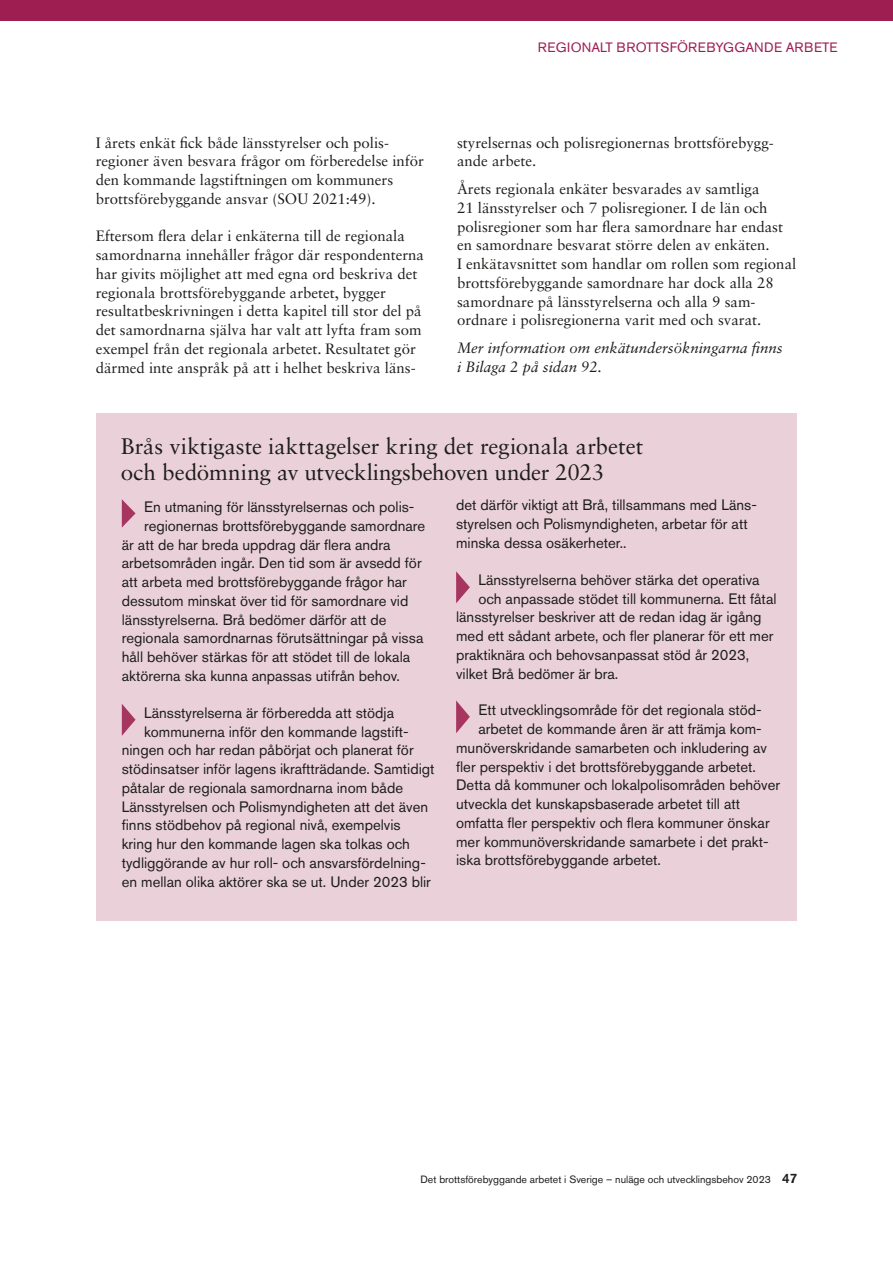
<style>
.page{position:relative;width:893px;height:1263px;background:#fff}
.page>*{position:absolute;margin:0;border:0;box-sizing:border-box;transform-origin:0 0}
.t1{font:22.5px/25.5px "Sabon LT Std";letter-spacing:-.005em;color:#1d1d1b}
.t2{font:15px/18.8px "Akzidenz Grotesk BE";color:#1d1d1b}
.Brödtext{font:15px/18.8px "Sabon LT Std";color:#1d1d1b}
.Brödtext-2{font:italic 15px/18.8px "Sabon LT Std";color:#1d1d1b}
.Tabellhuvud_petrol{font:13.5px "Akzidenz Grotesk BE";letter-spacing:.02em;color:#9e1e52}
.t3{font:10.5px "Akzidenz Grotesk BE";color:#1d1d1b}
.s1{font-weight:500;font-size:13.5px}
</style>
<div class="page">
<div style="left:0;top:0;width:893px;height:21px;background:#9e1e52"></div>
<div style="left:96px;top:413px;width:700px;height:508px;background:#ead1d9"></div>
<svg style="left:122px;top:499px;width:14px;height:29px"></svg>
<svg style="left:122px;top:704px;width:14px;height:32px"></svg>
<svg style="left:456px;top:571px;width:14px;height:32px"></svg>
<svg style="left:456px;top:700px;width:14px;height:33px"></svg>
<p class="Brödtext" style="left:96px;top:133px;width:330px">I årets enkät fick både länsstyrelser och polis&shy;regioner även besvara frågor om förberedelse inför den kommande lagstiftningen om kommuners brottsförebyggande ansvar (SOU 2021:49).</p>
<p class="Brödtext" style="left:96px;top:227px;width:330px">Eftersom flera delar i enkäterna till de regionala samordnarna innehåller frågor där respondenterna har givits möjlighet att med egna ord beskriva det regionala brottsförebyggande arbetet, bygger resultatbeskrivningen i detta kapitel till stor del på det samordnarna själva har valt att lyfta fram som exempel från det regionala arbetet. Resultatet gör därmed inte anspråk på att i helhet beskriva läns-</p>
<p class="Tabellhuvud_petrol" style="left:538px;top:40px;width:301px">REGIONALT BROTTSFÖREBYGGANDE ARBETE</p>
<p class="Brödtext" style="left:457px;top:133px;width:318px">styrelsernas och polisregionernas brottsförebygg&shy;ande arbete.</p>
<p class="Brödtext" style="left:457px;top:179px;width:341px">Årets regionala enkäter besvarades av samtliga<br>21 länsstyrelser och 7 polisregioner. I de län och polisregioner som har flera samordnare har endast en samordnare besvarat större delen av enkäten.<br>I enkätavsnittet som handlar om rollen som regional brottsförebyggande samordnare har dock alla 28 samordnare på länsstyrelserna och alla 9 sam&shy;ordnare i polisregionerna varit med och svarat.</p>
<p class="Brödtext-2" style="left:457px;top:338px;width:327px">Mer information om enkätundersökningarna finns i Bilaga 2 på sidan 92.</p>
<h2 class="t1" style="left:121px;top:433px;width:524px">Brås viktigaste iakttagelser kring det regionala arbetet och bedömning av utvecklingsbehoven under 2023</h2>
<p class="t2" style="left:144px;top:497px;width:272px">En utmaning för länsstyrelsernas och polis-</p>
<p class="t2" style="left:144px;top:516px;width:283px">regionernas brottsförebyggande samordnare</p>
<p class="t2" style="left:122px;top:535px;width:270px">är att de har breda uppdrag där flera andra</p>
<p class="t2" style="left:122px;top:554px;width:301px">arbetsområden ingår. Den tid som är avsedd för</p>
<p class="t2" style="left:122px;top:572px;width:286px">att arbeta med brottsförebyggande frågor har</p>
<p class="t2" style="left:122px;top:591px;width:288px">dessutom minskat över tid för samordnare vid</p>
<p class="t2" style="left:122px;top:610px;width:266px">länsstyrelserna. Brå bedömer därför att de</p>
<p class="t2" style="left:122px;top:629px;width:303px">regionala samordnarnas förutsättningar på vissa</p>
<p class="t2" style="left:122px;top:647px;width:290px">håll behöver stärkas för att stödet till de lokala</p>
<p class="t2" style="left:122px;top:666px;width:280px">aktörerna ska kunna anpassas utifrån behov.</p>
<p class="t2" style="left:144px;top:703px;width:252px">Länsstyrelserna är förberedda att stödja</p>
<p class="t2" style="left:144px;top:722px;width:266px">kommunerna inför den kommande lagstift-</p>
<p class="t2" style="left:122px;top:740px;width:293px">ningen och har redan påbörjat och planerat för</p>
<p class="t2" style="left:122px;top:759px;width:314px">stödinsatser inför lagens ikraftträdande. Samtidigt</p>
<p class="t2" style="left:122px;top:778px;width:283px">påtalar de regionala samordnarna inom både</p>
<p class="t2" style="left:122px;top:797px;width:308px">Länsstyrelsen och Polismyndigheten att det även</p>
<p class="t2" style="left:122px;top:815px;width:280px">finns stödbehov på regional nivå, exempelvis</p>
<p class="t2" style="left:122px;top:834px;width:290px">kring hur den kommande lagen ska tolkas och</p>
<p class="t2" style="left:122px;top:853px;width:305px">tydliggörande av hur roll- och ansvarsfördelning-</p>
<p class="t2" style="left:122px;top:872px;width:311px">en mellan olika aktörer ska se ut. Under 2023 blir</p>
<p class="t2" style="left:456px;top:496px;width:302px">det därför viktigt att Brå, tillsammans med Läns&shy;styrelsen och Polismyndigheten, arbetar för att minska dessa osäkerheter..</p>
<p class="t2" style="left:478px;top:570px;width:283px">Länsstyrelserna behöver stärka det operativa</p>
<p class="t2" style="left:478px;top:589px;width:300px">och anpassade stödet till kommunerna. Ett fåtal</p>
<p class="t2" style="left:456px;top:607px;width:307px">länsstyrelser beskriver att de redan idag är igång</p>
<p class="t2" style="left:456px;top:626px;width:319px">med ett sådant arbete, och fler planerar för ett mer</p>
<p class="t2" style="left:456px;top:645px;width:294px">praktiknära och behovsanpassat stöd år 2023,</p>
<p class="t2" style="left:456px;top:664px;width:164px">vilket Brå bedömer är bra.</p>
<p class="t2" style="left:478px;top:700px;width:285px">Ett utvecklingsområde för det regionala stöd-</p>
<p class="t2" style="left:478px;top:719px;width:285px">arbetet de kommande åren är att främja kom-</p>
<p class="t2" style="left:456px;top:738px;width:312px">munöverskridande samarbeten och inkludering av</p>
<p class="t2" style="left:456px;top:757px;width:301px">fler perspektiv i det brottsförebyggande arbetet.</p>
<p class="t2" style="left:456px;top:775px;width:325px">Detta då kommuner och lokalpolisområden behöver</p>
<p class="t2" style="left:456px;top:794px;width:286px">utveckla det kunskapsbaserade arbetet till att</p>
<p class="t2" style="left:456px;top:813px;width:315px">omfatta fler perspektiv och flera kommuner önskar</p>
<p class="t2" style="left:456px;top:832px;width:314px">mer kommunöverskridande samarbete i det prakt-</p>
<p class="t2" style="left:456px;top:850px;width:206px">iska brottsförebyggande arbetet.</p>
<p class="t3" style="left:421px;top:1173px;width:378px">Det brottsförebyggande arbetet i Sverige – nuläge och utvecklingsbehov 2023 <span class="s1">47</span></p>
</div>
